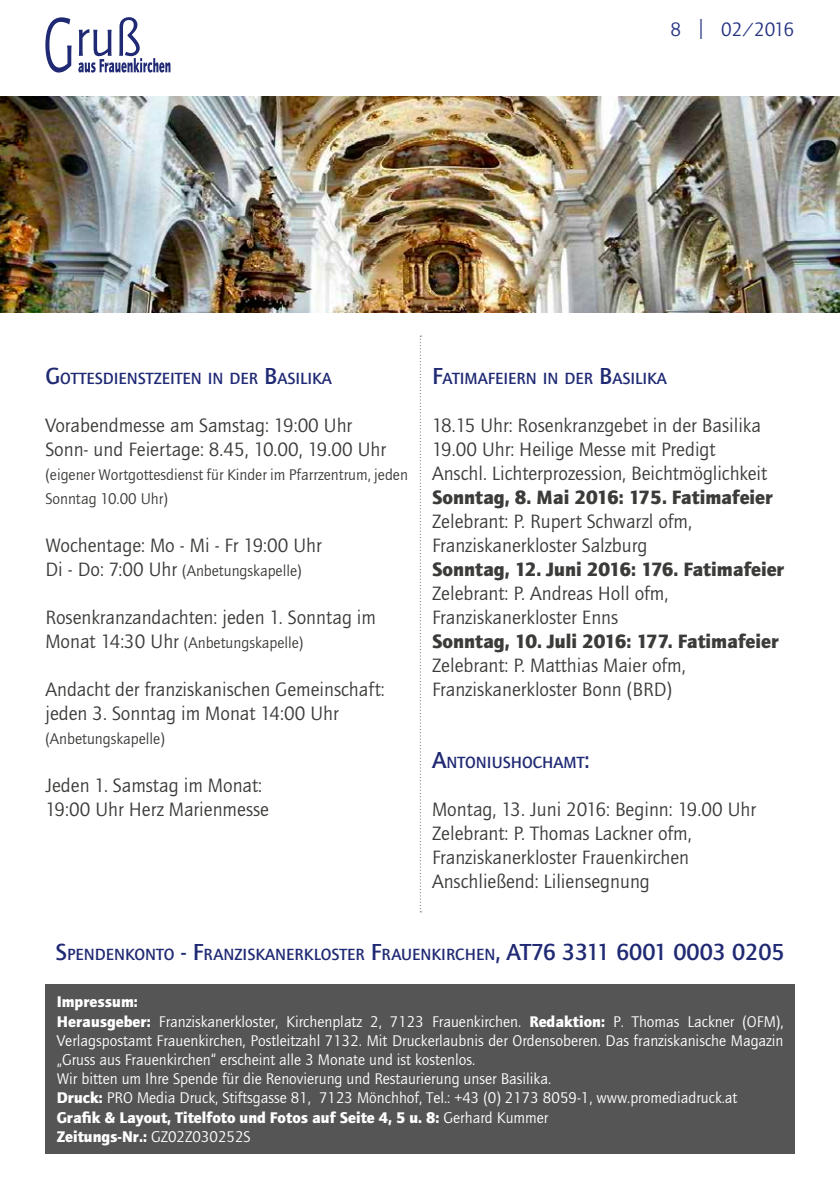
<style>
.page{position:relative;width:840px;height:1191px;background:#fff}
.page>*{position:absolute;margin:0;border:0;box-sizing:border-box;transform-origin:0 0}
.t1{font:20px/24px "Quay Sans ITC";color:#3b3b39}
.t2{font:900 20px "Quay Sans ITC";color:#3b3b39}
.t3{font:20px "Quay Sans ITC";letter-spacing:-.03em;color:#263382}
.t4{font:16.8px "Quay Sans Md ITC";color:#202a74}
.t5{font:16px/19.2px "Quay Sans ITC";color:#fff}
.t6{font:16px/24px "Quay Sans ITC";color:#3b3b39}
.s1{font-size:24px}
.s2{font-size:20px}
.s3{font-weight:900}
</style>
<div class="page">
<svg style="left:45px;top:17px;width:27px;height:56px"></svg>
<svg style="left:78px;top:17px;width:92px;height:56px"></svg>
<div style="left:45px;top:984px;width:749px;height:169px;background:#555"></div>
<img style="left:0;top:96px;width:839px;height:216px">
<svg style="left:419px;top:336px;width:2px;height:576px"></svg>
<p class="t3" style="left:670px;top:19px;width:125px">8 | 02/2016</p>
<p class="t4" style="left:45px;top:369px;width:288px"><span class="s1">G</span>OTTESDIENSTZEITEN IN DER <span class="s1">B</span>ASILIKA</p>
<p class="t1" style="left:45px;top:414px;width:342px">Vorabendmesse am Samstag: 19:00 Uhr<br>Sonn- und Feiertage: 8.45, 10.00, 19.00 Uhr</p>
<p class="t6" style="left:45px;top:463px;width:364px">(eigener Wortgottesdienst für Kinder im Pfarrzentrum, jeden<br>Sonntag 10.00 Uhr)</p>
<p class="t1" style="left:45px;top:534px;width:278px">Wochentage: Mo - Mi - Fr 19:00 Uhr</p>
<p class="t6" style="left:45px;top:559px;width:257px"><span class="s2">Di - Do: 7:00 Uhr</span> (Anbetungskapelle)</p>
<p class="t1" style="left:45px;top:606px;width:332px">Rosenkranzandachten: jeden 1. Sonntag im</p>
<p class="t6" style="left:45px;top:631px;width:259px"><span class="s2">Monat 14:30 Uhr</span> (Anbetungskapelle)</p>
<p class="t1" style="left:45px;top:678px;width:340px">Andacht der franziskanischen Gemeinschaft: jeden 3. Sonntag im Monat 14:00 Uhr</p>
<p class="t6" style="left:45px;top:727px;width:121px">(Anbetungskapelle)</p>
<p class="t1" style="left:45px;top:774px;width:225px">Jeden 1. Samstag im Monat:<br>19:00 Uhr Herz Marienmesse</p>
<p class="t4" style="left:432px;top:369px;width:237px"><span class="s1">F</span>ATIMAFEIERN IN DER <span class="s1">B</span>ASILIKA</p>
<p class="t1" style="left:432px;top:414px;width:336px">18.15 Uhr: Rosenkranzgebet in der Basilika<br>19.00 Uhr: Heilige Messe mit Predigt<br>Anschl. Lichterprozession, Beichtmöglichkeit</p>
<p class="t2" style="left:432px;top:486px;width:342px">Sonntag, 8. Mai 2016: 175. Fatimafeier</p>
<p class="t1" style="left:432px;top:510px;width:261px">Zelebrant: P. Rupert Schwarzl ofm,<br>Franziskanerkloster Salzburg</p>
<p class="t2" style="left:432px;top:558px;width:353px">Sonntag, 12. Juni 2016: 176. Fatimafeier</p>
<p class="t1" style="left:432px;top:582px;width:238px">Zelebrant: P. Andreas Holl ofm,<br>Franziskanerkloster Enns</p>
<p class="t2" style="left:432px;top:630px;width:348px">Sonntag, 10. Juli 2016: 177. Fatimafeier</p>
<p class="t1" style="left:432px;top:654px;width:255px">Zelebrant: P. Matthias Maier ofm,<br>Franziskanerkloster Bonn (BRD)</p>
<p class="t4" style="left:432px;top:753px;width:159px"><span class="s1">A</span>NTONIUSHOCHAMT<span class="s1">:</span></p>
<p class="t1" style="left:432px;top:798px;width:325px">Montag, 13. Juni 2016: Beginn: 19.00 Uhr Zelebrant: P. Thomas Lackner ofm, Franziskanerkloster Frauenkirchen Anschließend: Liliensegnung</p>
<p class="t4" style="left:56px;top:945px;width:730px"><span class="s1">S</span>PENDENKONTO <span class="s1">- F</span>RANZISKANERKLOSTER <span class="s1">F</span>RAUENKIRCHEN<span class="s1">, AT76 3311 6001 0003 0205</span></p>
<p class="t5" style="left:57px;top:992px;width:727px"><span class="s3">Impressum:<br>Herausgeber:</span> Franziskanerkloster, Kirchenplatz 2, 7123 Frauenkirchen. <span class="s3">Redaktion:</span> P. Thomas Lackner (OFM), Verlagspostamt Frauenkirchen, Postleitzahl 7132. Mit Druckerlaubnis der Ordensoberen. Das franziskanische Magazin „Gruss aus Frauenkirchen“ erscheint alle 3 Monate und ist kostenlos.<br>Wir bitten um Ihre Spende für die Renovierung und Restaurierung unser Basilika.<br><span class="s3">Druck:</span> PRO Media Druck, Stiftsgasse 81, 7123 Mönchhof, Tel.: +43 (0) 2173 8059-1, www.promediadruck.at <span class="s3">Grafik &amp; Layout, Titelfoto und Fotos auf Seite 4, 5 u. 8:</span> Gerhard Kummer<br><span class="s3">Zeitungs-Nr.:</span> GZ02Z030252S</p>
</div>
